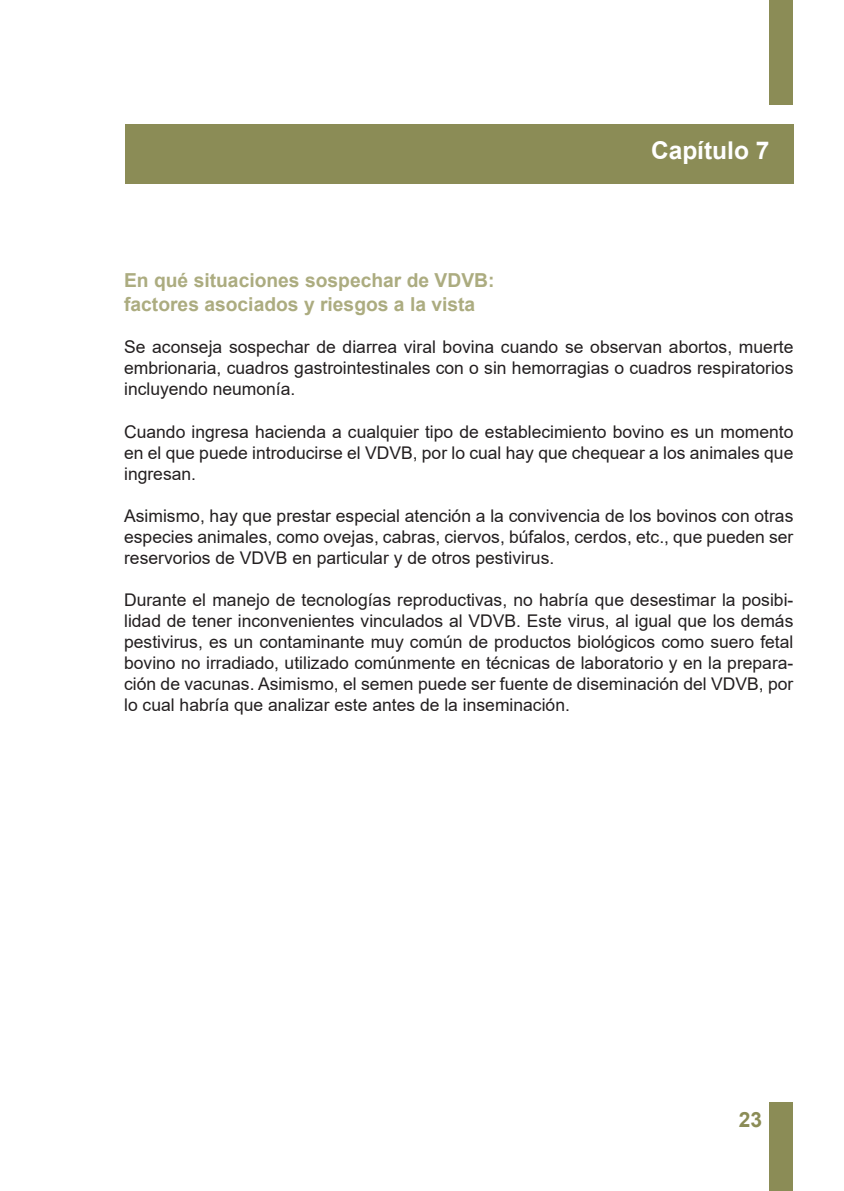
<style>
.page{position:relative;width:844px;height:1191px;background:#fff}
.page>*{position:absolute;margin:0;border:0;box-sizing:border-box;transform-origin:0 0}
.t1{font:700 24.5px "Arial";color:#fff}
.t2{font:700 21px "Arial";color:#8b8c56}
.t3{font:700 19.25px/24.5px "Arial";color:#acac80}
.t4{font:17.5px/21px "Arial";color:#231f20;text-align:justify}
</style>
<div class="page">
<div style="left:769px;top:0;width:23px;height:105px;background:#8b8c56"></div>
<div style="left:769px;top:1101px;width:23px;height:90px;background:#8b8c56"></div>
<div style="left:125px;top:124px;width:668px;height:59px;background:#8b8c56"></div>
<h1 class="t1" style="left:650px;top:133px;width:120px">Capítulo 7</h1>
<p class="t3" style="left:124px;top:268px;width:372px">En qué situaciones sospechar de VDVB: factores asociados y riesgos a la vista</p>
<p class="t4" style="left:124px;top:337px;width:670px">Se aconseja sospechar de diarrea viral bovina cuando se observan abortos, muerte embrionaria, cuadros gastrointestinales con o sin hemorragias o cuadros respiratorios incluyendo neumonía.</p>
<p class="t4" style="left:124px;top:421px;width:670px">Cuando ingresa hacienda a cualquier tipo de establecimiento bovino es un momento en el que puede introducirse el VDVB, por lo cual hay que chequear a los animales que ingresan.</p>
<p class="t4" style="left:124px;top:505px;width:670px">Asimismo, hay que prestar especial atención a la convivencia de los bovinos con otras especies animales, como ovejas, cabras, ciervos, búfalos, cerdos, etc., que pueden ser reservorios de VDVB en particular y de otros pestivirus.</p>
<p class="t4" style="left:124px;top:589px;width:670px">Durante el manejo de tecnologías reproductivas, no habría que desestimar la posibi&shy;lidad de tener inconvenientes vinculados al VDVB. Este virus, al igual que los demás pestivirus, es un contaminante muy común de productos biológicos como suero fetal bovino no irradiado, utilizado comúnmente en técnicas de laboratorio y en la prepara&shy;ción de vacunas. Asimismo, el semen puede ser fuente de diseminación del VDVB, por lo cual habría que analizar este antes de la inseminación.</p>
<p class="t2" style="left:738px;top:1104px;width:25px">23</p>
</div>
